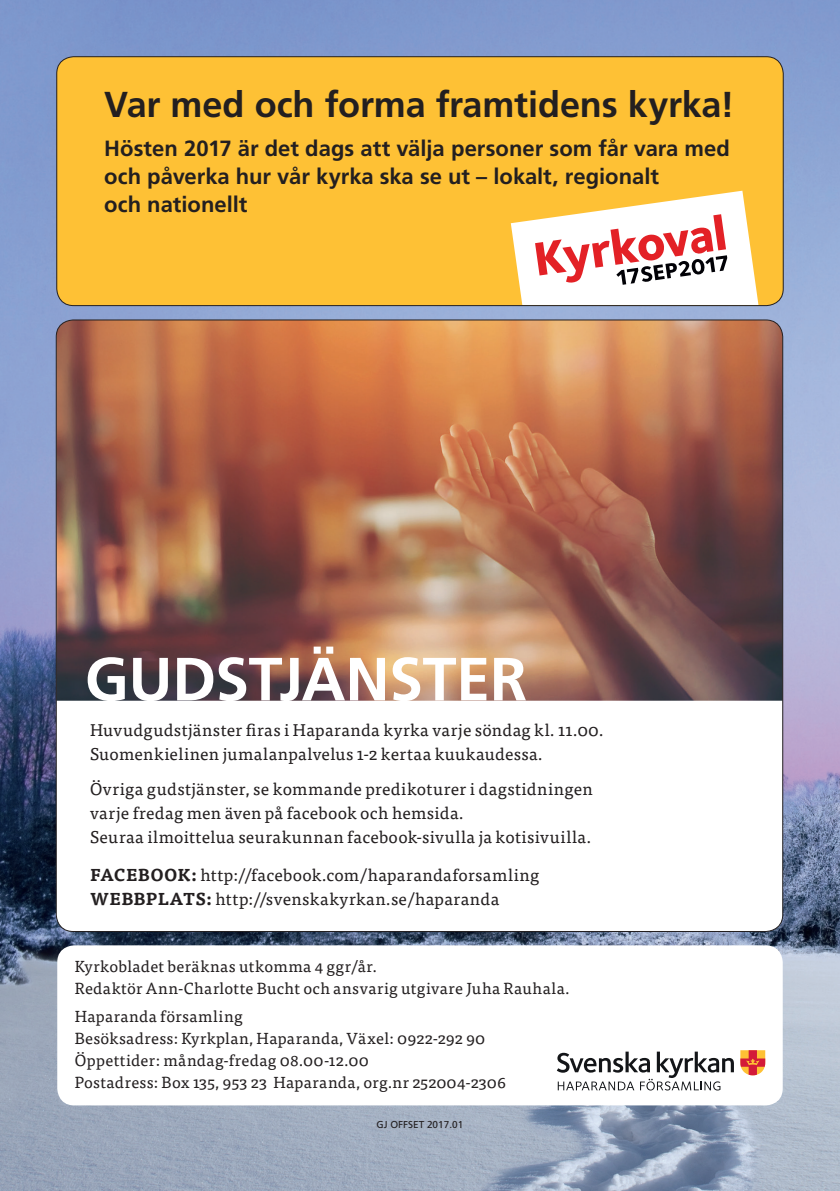
<style>
.page{position:relative;width:840px;height:1191px;background:#fff}
.page>*{position:absolute;margin:0;border:0;box-sizing:border-box;transform-origin:0 0}
.t1{font:700 61px "Frutiger";letter-spacing:-.005em;color:#fff}
.t2{font:700 36px "Frutiger";letter-spacing:-.005em;color:#231f20}
.t3{font:700 22px/28px "Frutiger";color:#231f20}
.t4{font:17px/24px "Tisa Pro";letter-spacing:.02em;color:#231f20}
.t5{font:16px/22px "Tisa Pro";letter-spacing:.02em;color:#231f20}
.t6{font:10px "Frutiger";color:#231f20}
.s1{font-weight:700}
</style>
<div class="page">
<img style="left:0;top:0;width:839px;height:1191px">
<div style="left:57px;top:945px;width:725px;height:160px;background:#fff;border-radius:17px"></div>
<div style="left:57px;top:57px;width:725px;height:249px;background:#fec135;border-radius:17px"></div>
<div style="left:56px;top:320px;width:726px;height:611px;background:#fff;border-radius:17px"></div>
<img style="left:56px;top:320px;width:726px;height:380px">
<svg style="left:557px;top:1051px;width:176px;height:39px"></svg>
<svg style="left:740px;top:1050px;width:24px;height:25px"></svg>
<svg style="left:510px;top:191px;width:248px;height:114px"></svg>
<h2 class="t2" style="left:104px;top:83px;width:631px">Var med och forma framtidens kyrka!</h2>
<p class="t3" style="left:104px;top:135px;width:627px">Hösten 2017 är det dags att välja personer som får vara med och påverka hur vår kyrka ska se ut – lokalt, regionalt<br>och nationellt</p>
<h1 class="t1" style="left:85px;top:643px;width:443px">GUDSTJÄNSTER</h1>
<p class="t4" style="left:90px;top:716px;width:515px">Huvudgudstjänster firas i Haparanda kyrka varje söndag kl. 11.00.<br>Suomenkielinen jumalanpalvelus 1-2 kertaa kuukaudessa.</p>
<p class="t4" style="left:90px;top:776px;width:504px">Övriga gudstjänster, se kommande predikoturer i dagstidningen varje fredag men även på facebook och hemsida.<br>Seuraa ilmoittelua seurakunnan facebook-sivulla ja kotisivuilla.</p>
<p class="t4" style="left:90px;top:861px;width:450px"><span class="s1">FACEBOOK:</span> http://facebook.com/haparandaforsamling<br><span class="s1">WEBBPLATS:</span> http://svenskakyrkan.se/haparanda</p>
<p class="t5" style="left:75px;top:954px;width:496px">Kyrkobladet beräknas utkomma 4 ggr/år.<br>Redaktör Ann-Charlotte Bucht och ansvarig utgivare Juha Rauhala.</p>
<p class="t5" style="left:75px;top:1004px;width:432px">Haparanda församling<br>Besöksadress: Kyrkplan, Haparanda, Växel: 0922-292 90<br>Öppettider: måndag-fredag 08.00-12.00<br>Postadress: Box 135, 953 23 Haparanda, org.nr 252004-2306</p>
<p class="t6" style="left:376px;top:1118px;width:88px">GJ OFFSET 2017.01</p>
</div>
